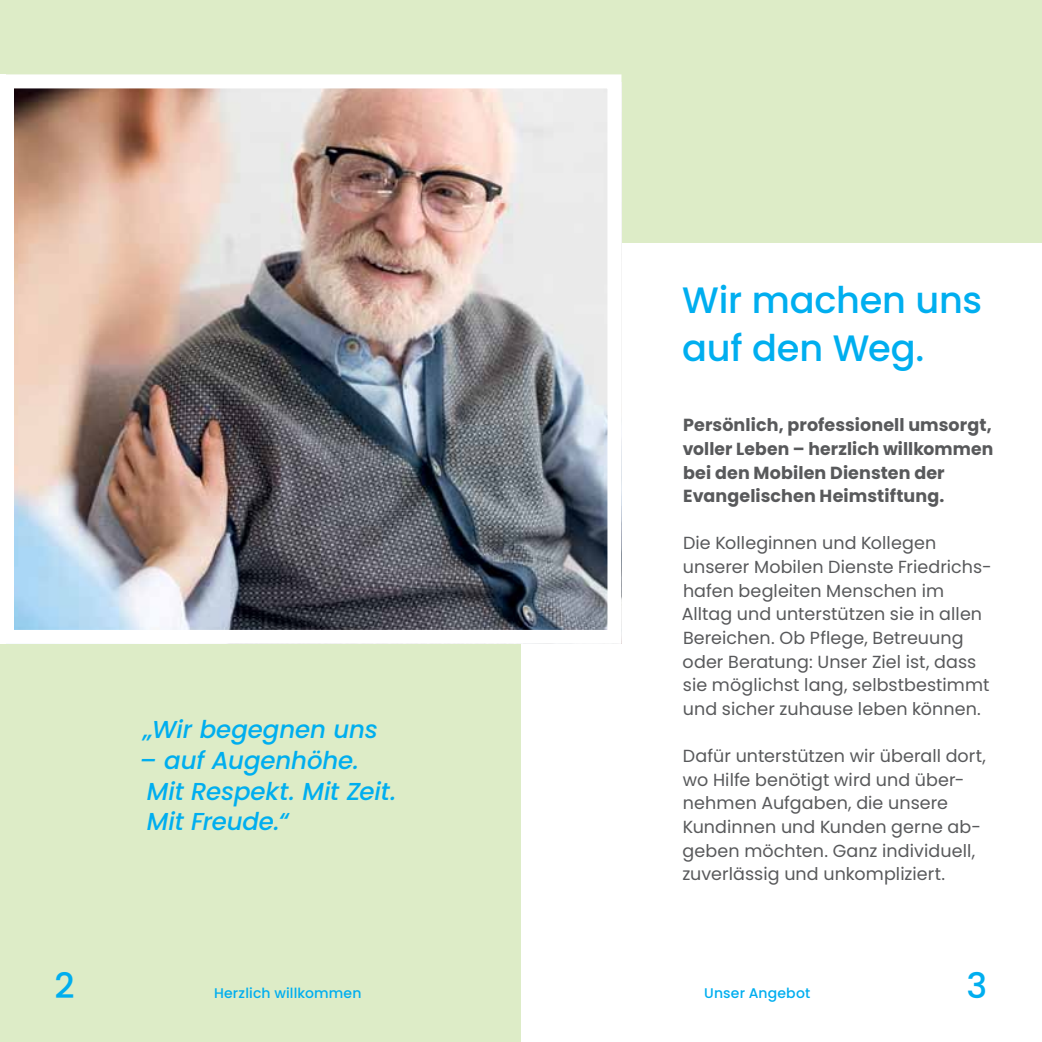
<style>
.page{position:relative;width:1042px;height:1042px;background:#fff}
.page>*{position:absolute;margin:0;border:0;box-sizing:border-box;transform-origin:0 0}
.t1{font:500 36.75px/48.1px "Poppins";letter-spacing:-.005em;color:#00aeef}
.t2{font:500 35px "Poppins";color:#00aeef}
.t3{font:italic 500 24.5px/30.6px "Poppins";letter-spacing:-.005em;color:#00aeef}
.t4{font:17.5px/23.6px "Poppins";letter-spacing:.005em;color:#58595b}
.t5{font:700 17.5px/23.6px "Poppins";letter-spacing:.005em;color:#58595b}
.t6{font:500 14px "Poppins";letter-spacing:.01em;color:#00aeef}
</style>
<div class="page">
<div style="left:0;top:0;width:1042px;height:242px;background:#ddecc7"></div>
<div style="left:0;top:218px;width:521px;height:824px;background:#ddecc7"></div>
<img style="left:15px;top:89px;width:591px;height:540px">
<div style="left:0;top:74px;width:621px;height:570px;border:14px solid #fff"></div>
<div style="left:0;top:74px;width:6px;height:570px;background:#fff"></div>
<h2 class="t2" style="left:55px;top:966px;width:22px">2</h2>
<h3 class="t3" style="left:143px;top:715px;width:236px">„Wir begegnen uns</h3>
<h3 class="t3" style="left:140px;top:745px;width:258px">– auf Augenhöhe.<br>Mit Respekt. Mit Zeit.<br>Mit Freude.“</h3>
<h1 class="t1" style="left:682px;top:276px;width:301px">Wir machen uns auf den Weg.</h1>
<p class="t5" style="left:683px;top:413px;width:312px">Persönlich, professionell umsorgt, voller Leben – herzlich willkommen bei den Mobilen Diensten der Evangelischen Heimstiftung.</p>
<p class="t4" style="left:682px;top:531px;width:311px">Die Kolleginnen und Kollegen unserer Mobilen Dienste Friedrichs&shy;hafen begleiten Menschen im Alltag und unterstützen sie in allen Bereichen. Ob Pflege, Betreuung oder Beratung: Unser Ziel ist, dass sie möglichst lang, selbstbestimmt und sicher zuhause leben können.</p>
<p class="t4" style="left:682px;top:744px;width:305px">Dafür unterstützen wir überall dort, wo Hilfe benötigt wird und über&shy;nehmen Aufgaben, die unsere<br>Kundinnen und Kunden gerne ab&shy;geben möchten. Ganz individuell, zuverlässig und unkompliziert.</p>
<p class="t6" style="left:214px;top:985px;width:149px">Herzlich willkommen</p>
<p class="t6" style="left:704px;top:985px;width:108px">Unser Angebot</p>
<h2 class="t2" style="left:966px;top:966px;width:22px">3</h2>
</div>
